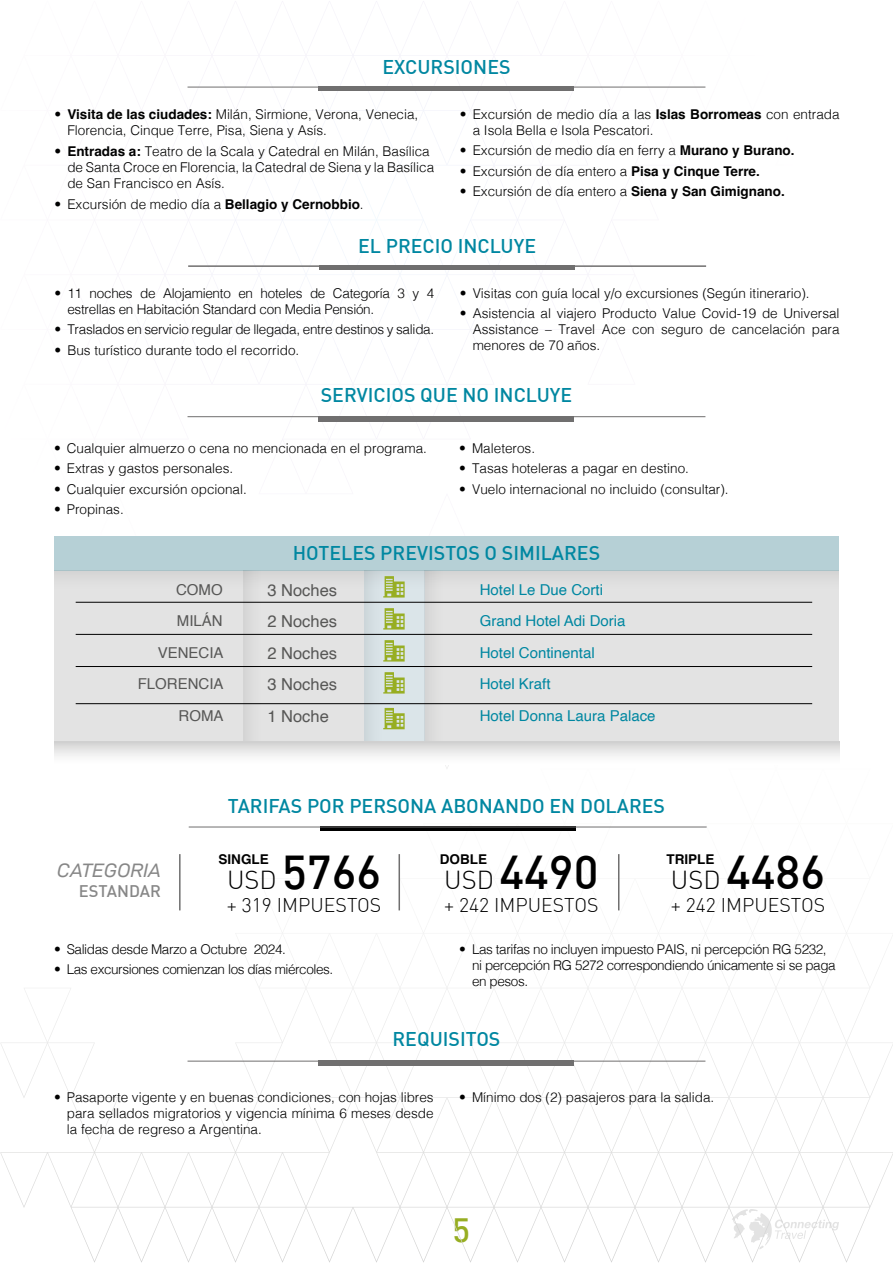
<style>
.page{position:relative;width:893px;height:1263px;background:#fff}
.page>*{position:absolute;margin:0;border:0;box-sizing:border-box;transform-origin:0 0}
.t1{font:500 46.5px "DIN";color:#000}
.t2{font:500 33px "DIN";color:#97ae22}
.t3{font:500 19.5px "DIN";color:#0087a1}
.t4{font:300 19.5px "DIN";color:#000}
.t5{font:19.5px "D DIN Exp Italic";color:#878787}
.t6{font:16.5px/31.5px "Helvetica";color:#575756;text-align:justify}
.t7{font:500 16.5px "DIN";color:#878787}
.t8{font:15px/31.5px "Helvetica";color:#0087a1}
.t9{font:15px/31.5px "Helvetica";color:#575756;text-align:right}
.t10{font:300 13.5px/16.2px "Helvetica";color:#000}
.t11{font:300 13.5px/16.2px "Helvetica";letter-spacing:-.03em;color:#000}
.t12{font:300 13.5px/16.2px "Helvetica";letter-spacing:-.02em;color:#000}
.t13{font:700 13.5px "Helvetica";color:#000}
.s1{font-weight:700}
.s2{font-weight:300;font-size:25.5px}
</style>
<div class="page">
<svg style="left:0;top:741px;width:893px;height:522px"></svg>
<svg style="left:423px;top:741px;width:48px;height:29px"></svg>
<div style="left:54px;top:537px;width:785px;height:204px;background:#e3e3e3"></div>
<div style="left:54px;top:537px;width:785px;height:34px;background:#b6d0d6"></div>
<div style="left:364px;top:571px;width:61px;height:171px;background:#dbe5e9"></div>
<div style="left:243px;top:571px;width:18px;height:171px;background:#dcdcdc"></div>
<div style="left:425px;top:571px;width:18px;height:171px;background:#dcdcdc"></div>
<div style="left:54px;top:571px;width:785px;height:18px;background:#dcdcdc"></div>
<div style="left:364px;top:571px;width:18px;height:171px;background:#d4dee2"></div>
<hr style="left:76px;top:602px;width:736px;height:1px;background:#000">
<hr style="left:76px;top:634px;width:736px;height:1px;background:#000">
<hr style="left:76px;top:666px;width:736px;height:1px;background:#000">
<hr style="left:76px;top:703px;width:736px;height:1px;background:#000">
<svg style="left:383px;top:576px;width:22px;height:21px"></svg>
<svg style="left:383px;top:608px;width:22px;height:21px"></svg>
<svg style="left:383px;top:640px;width:22px;height:21px"></svg>
<svg style="left:383px;top:672px;width:22px;height:21px"></svg>
<svg style="left:383px;top:708px;width:22px;height:21px"></svg>
<div style="left:54px;top:742px;width:785px;height:22px;background:linear-gradient(to bottom,#d6d6d5,#fff)"></div>
<hr style="left:318px;top:86px;width:256px;height:4px;background:#706f6f">
<hr style="left:188px;top:87px;width:517px;height:1px;background:#706f6f">
<hr style="left:319px;top:265px;width:256px;height:4px;background:#706f6f">
<hr style="left:188px;top:265px;width:518px;height:2px;background:#706f6f">
<div style="left:318px;top:416px;width:256px;height:5px;background:#706f6f"></div>
<hr style="left:188px;top:416px;width:517px;height:1px;background:#706f6f">
<svg style="left:320px;top:826px;width:256px;height:4px"></svg>
<hr style="left:189px;top:827px;width:518px;height:1px;background:#706f6f">
<hr style="left:399px;top:854px;width:1px;height:56px;background:#706f6f">
<hr style="left:618px;top:854px;width:1px;height:56px;background:#706f6f">
<hr style="left:179px;top:854px;width:2px;height:56px;background:#706f6f">
<div style="left:318px;top:1060px;width:256px;height:6px;background:#706f6f"></div>
<hr style="left:188px;top:1061px;width:517px;height:1px;background:#706f6f">
<h3 class="t3" style="left:382px;top:54px;width:130px">EXCURSIONES</h3>
<p class="t10" style="left:67px;top:105px;width:352px;text-indent:-13px">• <span class="s1">Visita de las ciudades:</span> Milán, Sirmione, Verona, Venecia,<br>Florencia, Cinque Terre, Pisa, Siena y Asís.</p>
<p class="t10" style="left:67px;top:142px;width:368px;text-indent:-13px">• <span class="s1">Entradas a:</span> Teatro de la Scala y Catedral en Milán, Basílica de Santa Croce en Florencia, la Catedral de Siena y la Basílica de San Francisco en Asís.</p>
<p class="t10" style="left:55px;top:195px;width:311px">• Excursión de medio día a <span class="s1">Bellagio y Cernobbio</span>.</p>
<p class="t10" style="left:473px;top:105px;width:368px;text-indent:-13px">• Excursión de medio día a las <span class="s1">Islas Borromeas</span> con entrada a Isola Bella e Isola Pescatori.</p>
<p class="t10" style="left:460px;top:141px;width:336px">• Excursión de medio día en ferry a <span class="s1">Murano y Burano.</span></p>
<p class="t10" style="left:460px;top:162px;width:301px">• Excursión de día entero a <span class="s1">Pisa y Cinque Terre.</span></p>
<p class="t10" style="left:460px;top:182px;width:326px">• Excursión de día entero a <span class="s1">Siena y San Gimignano.</span></p>
<h3 class="t3" style="left:358px;top:233px;width:180px">EL PRECIO INCLUYE</h3>
<p class="t12" style="left:67px;top:284px;width:368px;text-indent:-13px">• 11 noches de Alojamiento en hoteles de Categoría 3 y 4 estrellas en Habitación Standard con Media Pensión.</p>
<p class="t12" style="left:55px;top:320px;width:381px">• Traslados en servicio regular de llegada, entre destinos y salida.</p>
<p class="t10" style="left:55px;top:341px;width:246px">• Bus turístico durante todo el recorrido.</p>
<p class="t10" style="left:460px;top:284px;width:351px">• Visitas con guía local y/o excursiones (Según itinerario).</p>
<p class="t10" style="left:473px;top:304px;width:368px;text-align:justify;text-indent:-13px">• Asistencia al viajero Producto Value Covid-19 de Universal Assistance – Travel Ace con seguro de cancelación para menores de 70 años.</p>
<h3 class="t3" style="left:321px;top:382px;width:253px">SERVICIOS QUE NO INCLUYE</h3>
<p class="t10" style="left:54px;top:439px;width:374px">• Cualquier almuerzo o cena no mencionada en el programa.</p>
<p class="t10" style="left:54px;top:459px;width:181px">• Extras y gastos personales.</p>
<p class="t10" style="left:54px;top:480px;width:194px">• Cualquier excursión opcional.</p>
<p class="t10" style="left:54px;top:500px;width:71px">• Propinas.</p>
<p class="t10" style="left:459px;top:439px;width:77px">• Maleteros.</p>
<p class="t10" style="left:459px;top:459px;width:231px">• Tasas hoteleras a pagar en destino.</p>
<p class="t10" style="left:459px;top:480px;width:271px">• Vuelo internacional no incluido (consultar).</p>
<h3 class="t3" style="left:293px;top:541px;width:309px">HOTELES PREVISTOS O SIMILARES</h3>
<p class="t9" style="left:138px;top:574px;width:87px">COMO<br>MILÁN<br>VENECIA<br>FLORENCIA<br>ROMA</p>
<p class="t6" style="left:267px;top:575px;width:71px">3 Noches 2 Noches 2 Noches 3 Noches 1 Noche</p>
<p class="t8" style="left:480px;top:574px;width:177px">Hotel Le Due Corti<br>Grand Hotel Adi Doria<br>Hotel Continental<br>Hotel Kraft<br>Hotel Donna Laura Palace</p>
<h3 class="t5" style="left:57px;top:860px;width:106px">CATEGORIA</h3>
<p class="t7" style="left:79px;top:881px;width:84px">ESTANDAR</p>
<h3 class="t3" style="left:228px;top:794px;width:439px">TARIFAS POR PERSONA ABONANDO EN DOLARES</h3>
<p class="t13" style="left:218px;top:851px;width:52px">SINGLE</p>
<p class="t13" style="left:440px;top:851px;width:49px">DOBLE</p>
<p class="t13" style="left:666px;top:851px;width:50px">TRIPLE</p>
<h1 class="t1" style="left:444px;top:842px;width:156px"><span class="s2">USD</span> 4490</h1>
<h3 class="t4" style="left:444px;top:893px;width:156px">+ 242 IMPUESTOS</h3>
<h1 class="t1" style="left:671px;top:842px;width:156px"><span class="s2">USD</span> 4486</h1>
<h3 class="t4" style="left:671px;top:893px;width:156px">+ 242 IMPUESTOS</h3>
<h1 class="t1" style="left:227px;top:842px;width:156px"><span class="s2">USD</span> 5766</h1>
<h3 class="t4" style="left:227px;top:893px;width:156px">+ 319 IMPUESTOS</h3>
<p class="t11" style="left:54px;top:940px;width:233px">• Salidas desde Marzo a Octubre 2024.</p>
<p class="t11" style="left:54px;top:960px;width:281px">• Las excursiones comienzan los días miércoles.</p>
<p class="t11" style="left:472px;top:940px;width:365px;text-indent:-13px">• Las tarifas no incluyen impuesto PAIS, ni percepción RG 5232, ni percepción RG 5272 correspondiendo únicamente si se paga en pesos.</p>
<h3 class="t3" style="left:393px;top:1026px;width:109px">REQUISITOS</h3>
<p class="t10" style="left:67px;top:1088px;width:368px;text-align:justify;text-indent:-13px">• Pasaporte vigente y en buenas condiciones, con hojas libres para sellados migratorios y vigencia mínima 6 meses desde la fecha de regreso a Argentina.</p>
<p class="t10" style="left:459px;top:1088px;width:257px">• Mínimo dos (2) pasajeros para la salida.</p>
<h2 class="t2" style="left:453px;top:1209px;width:19px">5</h2>
</div>
